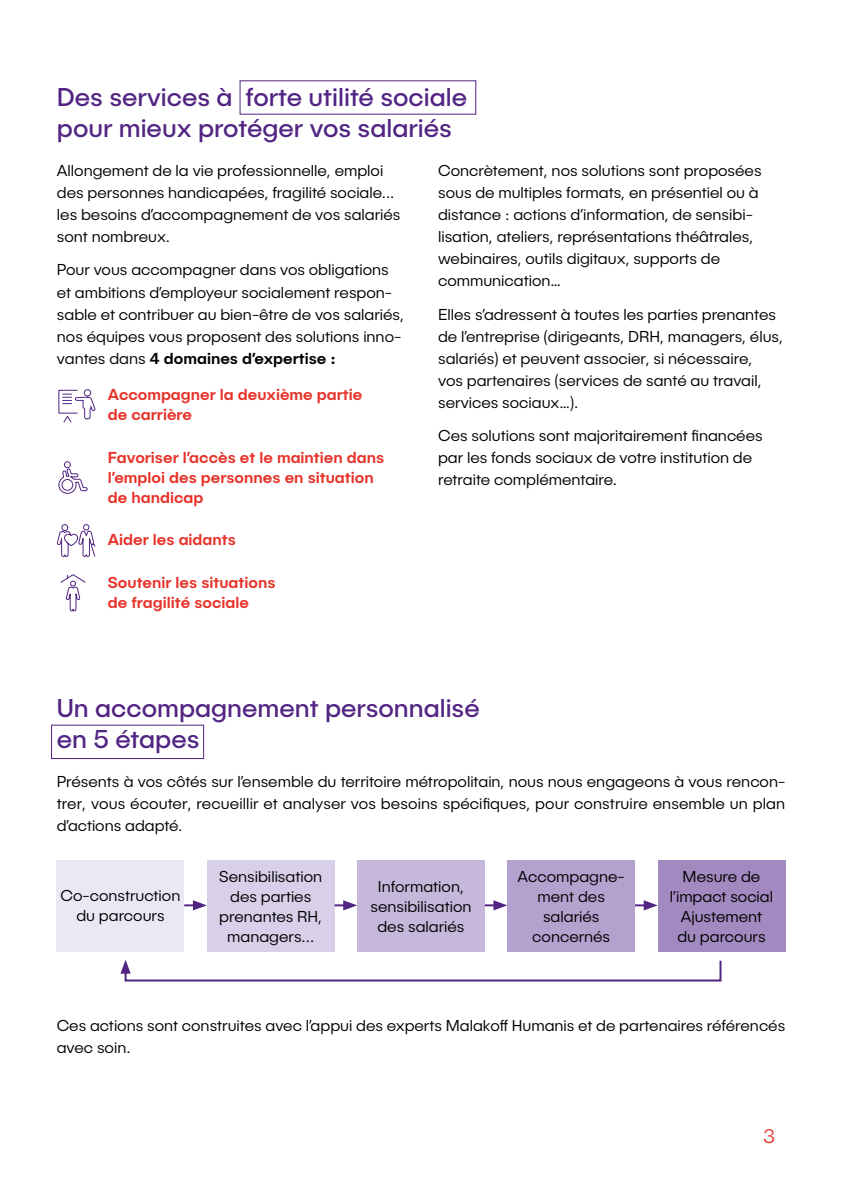
<style>
.page{position:relative;width:842px;height:1191px;background:#fff}
.page>*{position:absolute;margin:0;border:0;box-sizing:border-box;transform-origin:0 0}
.t1{font:26px/31.2px "Publica Sans";color:#522583}
.t2{font:300 20px "Publica Sans";color:#e7332a}
.t3{font:300 16px/22px "Publica Sans";color:#000}
.t4{font:500 16px/20px "Publica Sans";color:#e7332a}
.s1{font-weight:500}
</style>
<div class="page">
<svg style="left:58px;top:389px;width:38px;height:34px"></svg>
<svg style="left:58px;top:462px;width:30px;height:32px"></svg>
<svg style="left:56px;top:524px;width:40px;height:33px"></svg>
<svg style="left:60px;top:574px;width:26px;height:37px"></svg>
<div style="left:51px;top:724px;width:153px;height:35px;border:1px solid #522583"></div>
<div style="left:57px;top:860px;width:127px;height:91px;background:#ece7f4"></div>
<div style="left:207px;top:860px;width:127px;height:91px;background:#d8d0e8"></div>
<div style="left:357px;top:860px;width:128px;height:91px;background:#c6b8db"></div>
<div style="left:507px;top:860px;width:128px;height:91px;background:#b4a1ce"></div>
<div style="left:658px;top:860px;width:127px;height:91px;background:#a289bf"></div>
<svg style="left:120px;top:960px;width:602px;height:22px"></svg>
<svg style="left:184px;top:900px;width:23px;height:10px"></svg>
<svg style="left:334px;top:900px;width:23px;height:10px"></svg>
<svg style="left:485px;top:900px;width:22px;height:10px"></svg>
<svg style="left:635px;top:900px;width:23px;height:10px"></svg>
<h1 class="t1" style="left:57px;top:80px;width:412px">Des services à forte utilité sociale pour mieux protéger vos salariés</h1>
<p class="t3" style="left:57px;top:159px;width:345px">Allongement de la vie professionnelle, emploi des personnes handicapées, fragilité sociale... les besoins d’accompagnement de vos salariés sont nombreux.</p>
<p class="t3" style="left:57px;top:258px;width:349px">Pour vous accompagner dans vos obligations et ambitions d’employeur socialement respon&shy;sable et contribuer au bien-être de vos salariés, nos équipes vous proposent des solutions inno&shy;vantes dans <span class="s1">4 domaines d’expertise :</span></p>
<p class="t4" style="left:108px;top:384px;width:256px">Accompagner la deuxième partie de carrière</p>
<p class="t4" style="left:108px;top:446px;width:278px">Favoriser l’accès et le maintien dans l’emploi des personnes en situation de handicap</p>
<p class="t4" style="left:108px;top:529px;width:129px">Aider les aidants</p>
<p class="t4" style="left:108px;top:572px;width:169px">Soutenir les situations de fragilité sociale</p>
<p class="t3" style="left:438px;top:159px;width:325px">Concrètement, nos solutions sont proposées sous de multiples formats, en présentiel ou à distance : actions d’information, de sensibi&shy;lisation, ateliers, représentations théâtrales, webinaires, outils digitaux, supports de communication…</p>
<p class="t3" style="left:438px;top:302px;width:346px">Elles s’adressent à toutes les parties prenantes de l’entreprise (dirigeants, DRH, managers, élus, salariés) et peuvent associer, si nécessaire,<br>vos partenaires (services de santé au travail, services sociaux…).</p>
<p class="t3" style="left:438px;top:424px;width:326px">Ces solutions sont majoritairement financées par les fonds sociaux de votre institution de retraite complémentaire.</p>
<h1 class="t1" style="left:57px;top:691px;width:425px">Un accompagnement personnalisé en 5 étapes</h1>
<p class="t3" style="left:57px;top:770px;width:730px;text-align:justify">Présents à vos côtés sur l’ensemble du territoire métropolitain, nous nous engageons à vous rencon&shy;trer, vous écouter, recueillir et analyser vos besoins spécifiques, pour construire ensemble un plan d’actions adapté.</p>
<p class="t3" style="left:61px;top:885px;width:121px;line-height:20px;text-align:center">Co-construction du parcours</p>
<p class="t3" style="left:219px;top:866px;width:104px;line-height:20px;text-align:center">Sensibilisation des parties prenantes RH, managers...</p>
<p class="t3" style="left:370px;top:876px;width:103px;line-height:20px;text-align:center">Information, sensibilisation des salariés</p>
<p class="t3" style="left:518px;top:866px;width:109px;line-height:20px;text-align:center">Accompagne&shy;ment des salariés concernés</p>
<p class="t3" style="left:670px;top:866px;width:105px;line-height:20px;text-align:center">Mesure de l’impact social<br>Ajustement du parcours</p>
<p class="t3" style="left:57px;top:1014px;width:730px">Ces actions sont construites avec l’appui des experts Malakoff Humanis et de partenaires référencés avec soin.</p>
<p class="t2" style="left:763px;top:1123px;width:13px">3</p>
</div>
